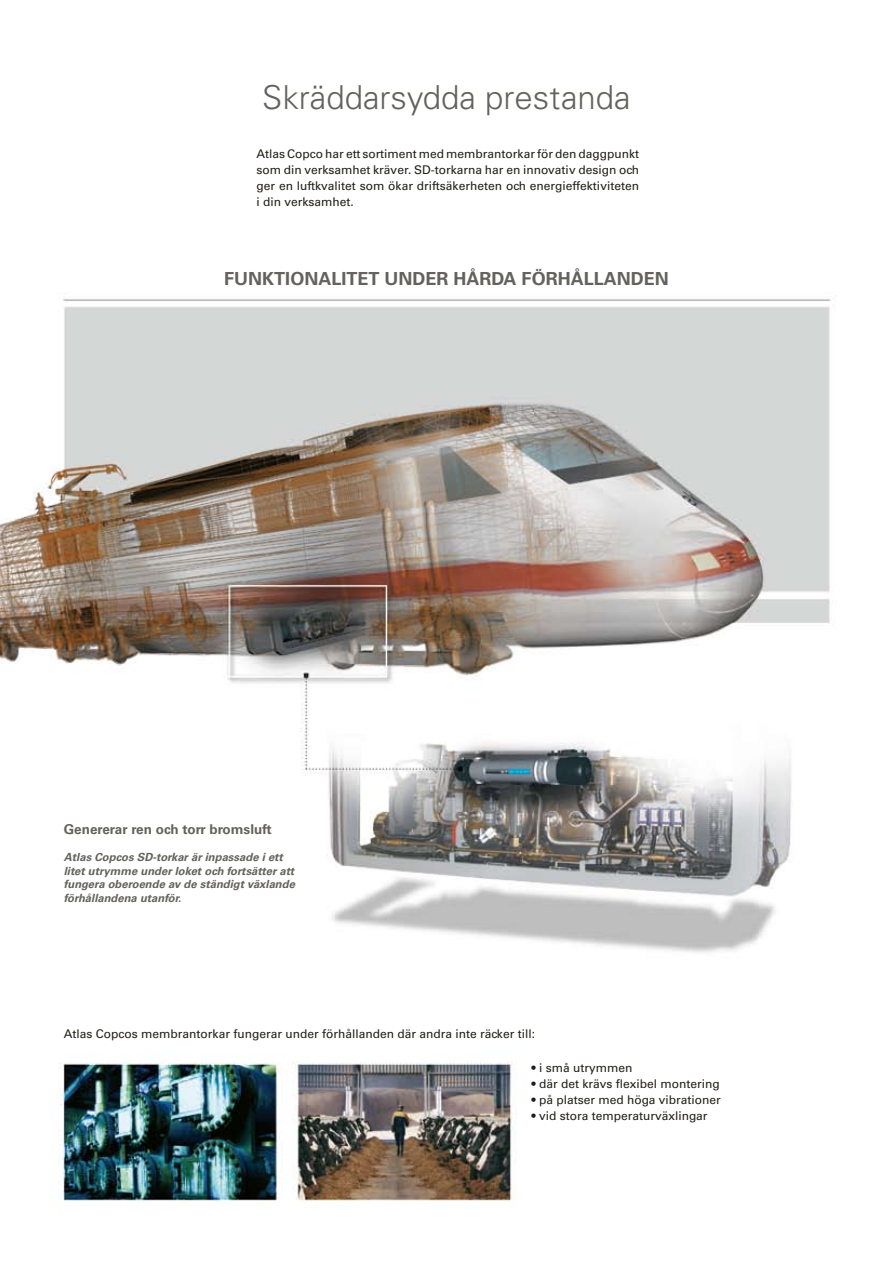
<style>
.page{position:relative;width:893px;height:1263px;background:#fff}
.page>*{position:absolute;margin:0;border:0;box-sizing:border-box;transform-origin:0 0}
.t1{font:300 33px "Univers LT Std";color:#63625c}
.t2{font:700 18px "Univers LT Std";color:#63625c}
.t3{font:700 13.5px "Univers LT Std";letter-spacing:-.025em;color:#63625c}
.t4{font:12px/16.2px "Univers LT Std";color:#201f16;text-align:justify}
.t5{font:italic 700 11.25px/13.5px "Univers LT Std";color:#63625c}
</style>
<div class="page">
<img style="left:0;top:298px;width:831px;height:910px">
<h1 class="t1" style="left:262px;top:77px;width:370px">Skräddarsydda prestanda</h1>
<p class="t4" style="left:257px;top:145px;width:384px">Atlas Copco har ett sortiment med membrantorkar för den daggpunkt som din verksamhet kräver. SD-torkarna har en innovativ design och ger en luftkvalitet som ökar driftsäkerheten och energieffektiviteten i din verksamhet.</p>
<h2 class="t2" style="left:224px;top:268px;width:446px">Funktionalitet under hårda förhållanden</h2>
<p class="t3" style="left:64px;top:821px;width:209px">Genererar ren och torr bromsluft</p>
<p class="t5" style="left:64px;top:850px;width:233px">Atlas Copcos SD-torkar är inpassade i ett litet utrymme under loket och fortsätter att fungera oberoende av de ständigt växlande förhållandena utanför.</p>
<p class="t4" style="left:64px;top:1025px;width:473px">Atlas Copcos membrantorkar fungerar under förhållanden där andra inte räcker till:</p>
<p class="t4" style="left:531px;top:1059px;width:102px">• i små utrymmen</p>
<p class="t4" style="left:531px;top:1076px;width:190px">• där det krävs flexibel montering</p>
<p class="t4" style="left:531px;top:1092px;width:191px">• på platser med höga vibrationer</p>
<p class="t4" style="left:531px;top:1108px;width:178px">• vid stora temperaturväxlingar</p>
</div>
